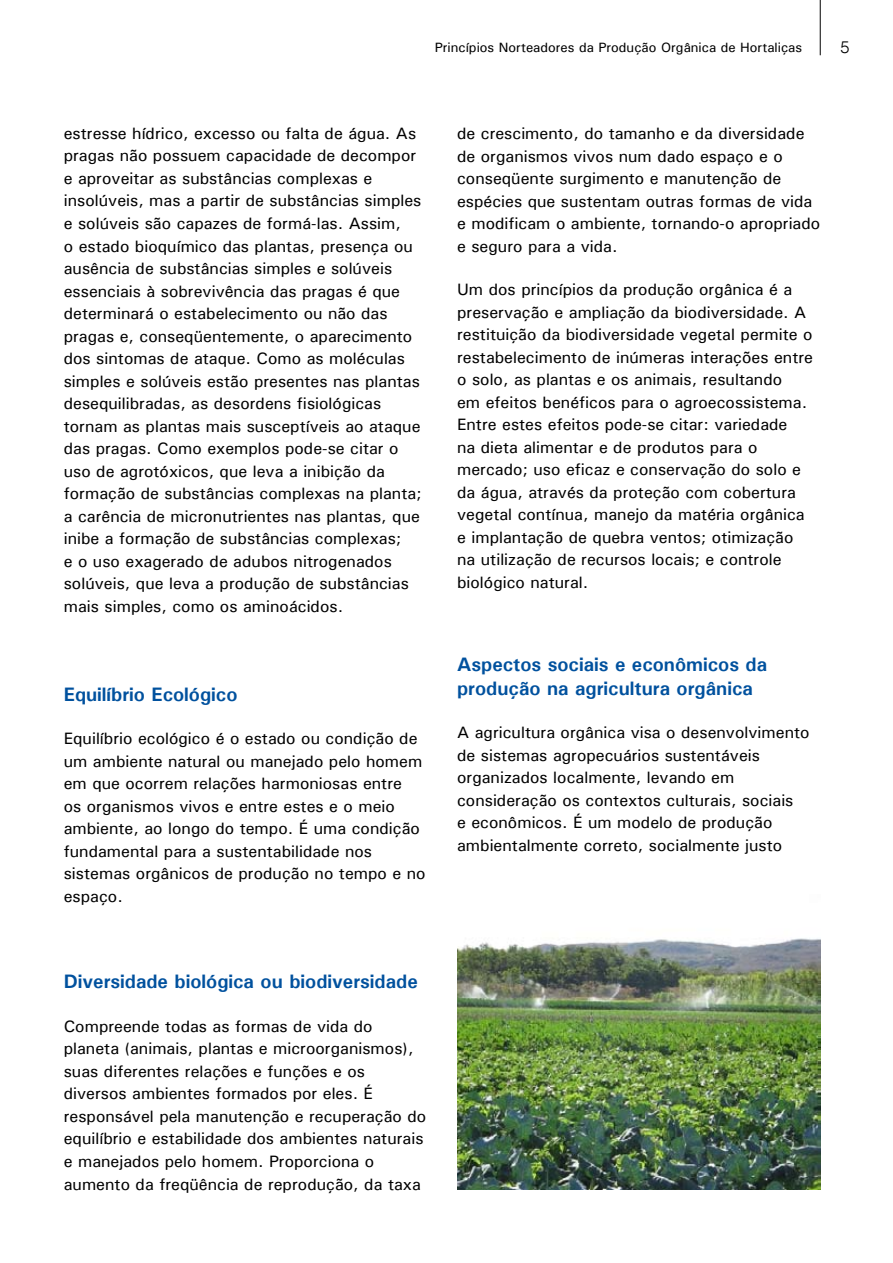
<style>
.page{position:relative;width:893px;height:1263px;background:#fff}
.page>*{position:absolute;margin:0;border:0;box-sizing:border-box;transform-origin:0 0}
.t1{font:700 19.5px/24px "Univers";color:#00519e}
.t2{font:500 16.5px/22.5px "Univers";color:#000}
.t3{font:16.5px "Switzerland Light Plain";color:#000}
.t4{font:500 13.5px "Univers";color:#000}
</style>
<div class="page">
<hr style="left:820px;top:0;width:1px;height:55px;background:#000">
<img style="left:457px;top:938px;width:364px;height:251px">
<p class="t4" style="left:435px;top:38px;width:369px">Princípios Norteadores da Produção Orgânica de Hortaliças</p>
<p class="t3" style="left:840px;top:37px;width:11px">5</p>
<p class="t2" style="left:64px;top:122px;width:359px">estresse hídrico, excesso ou falta de água. As pragas não possuem capacidade de decompor e aproveitar as substâncias complexas e insolúveis, mas a partir de substâncias simples e solúveis são capazes de formá-las. Assim,<br>o estado bioquímico das plantas, presença ou ausência de substâncias simples e solúveis essenciais à sobrevivência das pragas é que determinará o estabelecimento ou não das pragas e, conseqüentemente, o aparecimento dos sintomas de ataque. Como as moléculas simples e solúveis estão presentes nas plantas desequilibradas, as desordens fisiológicas tornam as plantas mais susceptíveis ao ataque das pragas. Como exemplos pode-se citar o uso de agrotóxicos, que leva a inibição da formação de substâncias complexas na planta; a carência de micronutrientes nas plantas, que inibe a formação de substâncias complexas;<br>e o uso exagerado de adubos nitrogenados solúveis, que leva a produção de substâncias mais simples, como os aminoácidos.</p>
<p class="t1" style="left:64px;top:681px;width:175px">Equilíbrio Ecológico</p>
<p class="t2" style="left:64px;top:727px;width:363px">Equilíbrio ecológico é o estado ou condição de um ambiente natural ou manejado pelo homem em que ocorrem relações harmoniosas entre<br>os organismos vivos e entre estes e o meio ambiente, ao longo do tempo. É uma condição fundamental para a sustentabilidade nos sistemas orgânicos de produção no tempo e no espaço.</p>
<p class="t1" style="left:64px;top:969px;width:356px">Diversidade biológica ou biodiversidade</p>
<p class="t2" style="left:64px;top:1015px;width:364px">Compreende todas as formas de vida do planeta (animais, plantas e microorganismos), suas diferentes relações e funções e os diversos ambientes formados por eles. É responsável pela manutenção e recuperação do equilíbrio e estabilidade dos ambientes naturais e manejados pelo homem. Proporciona o aumento da freqüência de reprodução, da taxa</p>
<p class="t2" style="left:457px;top:122px;width:365px">de crescimento, do tamanho e da diversidade de organismos vivos num dado espaço e o conseqüente surgimento e manutenção de espécies que sustentam outras formas de vida e modificam o ambiente, tornando-o apropriado e seguro para a vida.</p>
<p class="t2" style="left:457px;top:278px;width:357px">Um dos princípios da produção orgânica é a preservação e ampliação da biodiversidade. A restituição da biodiversidade vegetal permite o restabelecimento de inúmeras interações entre o solo, as plantas e os animais, resultando<br>em efeitos benéficos para o agroecossistema.<br>Entre estes efeitos pode-se citar: variedade<br>na dieta alimentar e de produtos para o mercado; uso eficaz e conservação do solo e da água, através da proteção com cobertura vegetal contínua, manejo da matéria orgânica e implantação de quebra ventos; otimização na utilização de recursos locais; e controle biológico natural.</p>
<p class="t1" style="left:457px;top:651px;width:312px">Aspectos sociais e econômicos da produção na agricultura orgânica</p>
<p class="t2" style="left:457px;top:721px;width:354px">A agricultura orgânica visa o desenvolvimento de sistemas agropecuários sustentáveis organizados localmente, levando em consideração os contextos culturais, sociais<br>e econômicos. É um modelo de produção ambientalmente correto, socialmente justo</p>
</div>
